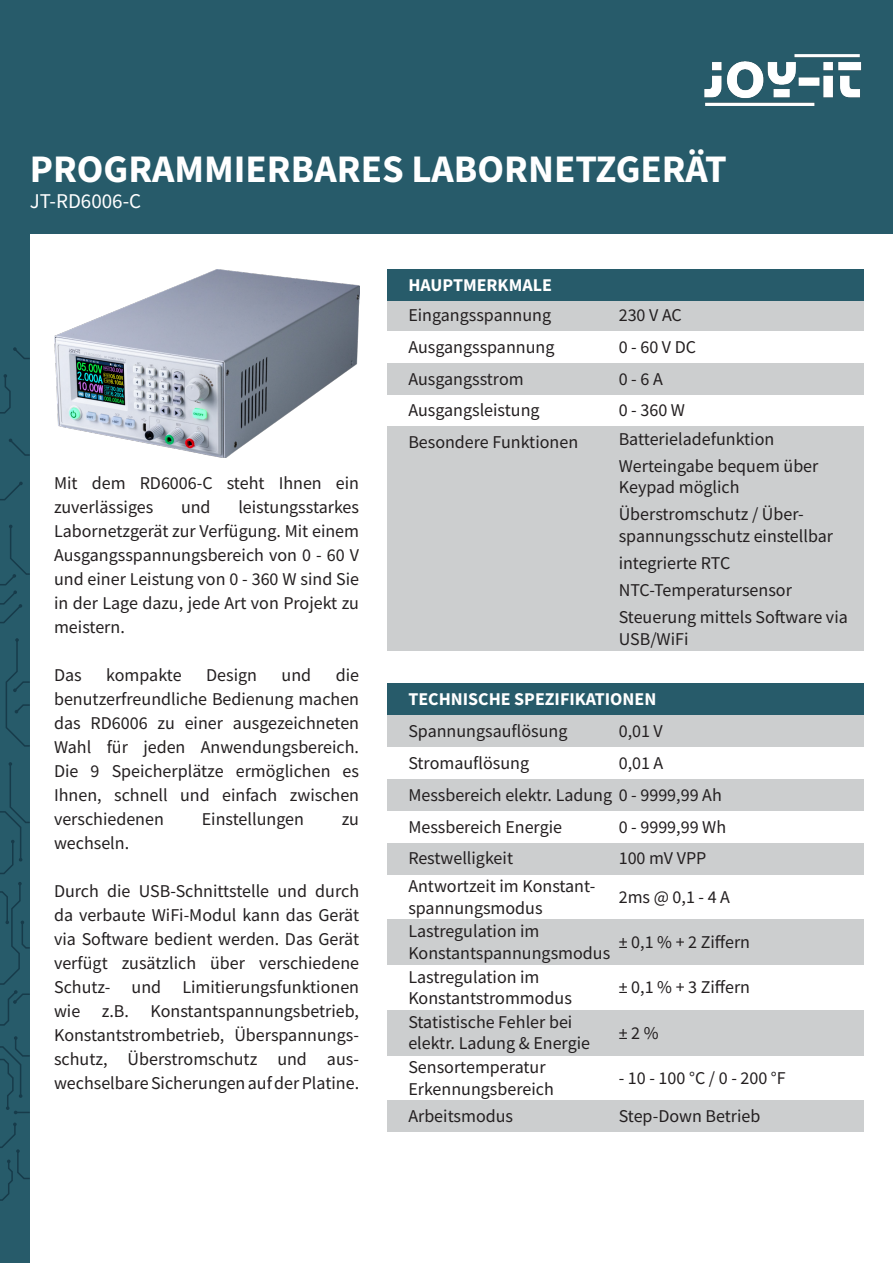
<style>
.page{position:relative;width:893px;height:1263px;background:#fff}
.page>*{position:absolute;margin:0;border:0;box-sizing:border-box;transform-origin:0 0}
.t1{font:700 39px "Source Sans Pro";color:#fff}
.t2{font:21px "Source Sans Pro";color:#fff}
.t3{font:18px/24px "Source Sans Pro";color:#231f20}
.t4{font:700 18px "Source Sans Pro";color:#fff}
</style>
<div class="page">
<div style="left:387px;top:300px;width:476px;height:31px;background:#cccecf"></div>
<div style="left:387px;top:363px;width:476px;height:32px;background:#cccecf"></div>
<div style="left:387px;top:426px;width:476px;height:225px;background:#cccecf"></div>
<div style="left:387px;top:779px;width:476px;height:32px;background:#cccecf"></div>
<div style="left:387px;top:715px;width:476px;height:32px;background:#cccecf"></div>
<div style="left:387px;top:842px;width:476px;height:32px;background:#cccecf"></div>
<div style="left:387px;top:1100px;width:476px;height:32px;background:#cccecf"></div>
<div style="left:387px;top:920px;width:476px;height:45px;background:#cccecf"></div>
<div style="left:387px;top:1010px;width:476px;height:45px;background:#cccecf"></div>
<div style="left:0;top:0;width:893px;height:234px;background:#275b6a"></div>
<img style="left:704px;top:54px;width:158px;height:52px">
<div style="left:0;top:208px;width:30px;height:1055px;background:#275b6a"></div>
<div style="left:387px;top:269px;width:476px;height:32px;background:#275b6a"></div>
<div style="left:387px;top:683px;width:476px;height:32px;background:#275b6a"></div>
<svg style="left:0;top:1122px;width:30px;height:79px"></svg>
<svg style="left:0;top:1036px;width:30px;height:78px"></svg>
<svg style="left:0;top:882px;width:30px;height:144px"></svg>
<svg style="left:0;top:762px;width:30px;height:112px"></svg>
<svg style="left:5px;top:638px;width:25px;height:109px"></svg>
<svg style="left:0;top:525px;width:30px;height:99px"></svg>
<svg style="left:0;top:482px;width:23px;height:19px"></svg>
<svg style="left:9px;top:438px;width:21px;height:18px"></svg>
<svg style="left:0;top:374px;width:11px;height:40px"></svg>
<svg style="left:13px;top:347px;width:17px;height:12px"></svg>
<img style="left:54px;top:269px;width:305px;height:188px">
<p class="t1" style="left:30px;top:143px;width:698px">PROGRAMMIERBARES LABORNETZGERÄT</p>
<p class="t2" style="left:30px;top:187px;width:113px">JT-RD6006-C</p>
<p class="t4" style="left:408px;top:273px;width:145px">HAUPTMERKMALE</p>
<p class="t3" style="left:408px;top:303px;width:144px">Eingangsspannung</p>
<p class="t3" style="left:619px;top:303px;width:65px">230 V AC</p>
<p class="t3" style="left:54px;top:471px;width:307px">Mit dem RD6006-C steht Ihnen ein zuverlässiges</p>
<p class="t3" style="left:54px;top:495px;width:307px;text-align:justify;text-indent:184px">leistungsstarkes Labornetzgerät zur Verfügung. Mit einem Ausgangsspannungsbereich von 0 - 60 V und einer Leistung von 0 - 360 W sind Sie in der Lage dazu, jede Art von Projekt zu meistern.</p>
<p class="t3" style="left:54px;top:663px;width:29px">Das</p>
<p class="t3" style="left:106px;top:663px;width:77px">kompakte</p>
<p class="t3" style="left:206px;top:663px;width:52px">Design</p>
<p class="t3" style="left:282px;top:663px;width:31px">und</p>
<p class="t3" style="left:181px;top:495px;width:31px">und</p>
<p class="t3" style="left:54px;top:663px;width:307px;text-align:justify;text-indent:282px">die benutzerfreundliche Bedienung machen das RD6006 zu einer ausgezeichneten Wahl für jeden Anwendungsbereich.<br>Die 9 Speicherplätze ermöglichen es Ihnen, schnell und einfach zwischen verschiedenen</p>
<p class="t3" style="left:202px;top:807px;width:104px">Einstellungen</p>
<p class="t3" style="left:342px;top:807px;width:19px">zu</p>
<p class="t3" style="left:54px;top:831px;width:77px">wechseln.</p>
<p class="t3" style="left:54px;top:879px;width:307px;text-align:justify">Durch die USB-Schnittstelle und durch da verbaute WiFi-Modul kann das Gerät via Software bedient werden. Das Gerät verfügt zusätzlich über verschiedene Schutz- und Limitierungsfunktionen wie z.B. Konstantspannungsbetrieb, Konstantstrombetrieb, Überspannungs&shy;schutz, Überstromschutz und aus&shy;wechselbare Sicherungen auf der Platine.</p>
<p class="t3" style="left:408px;top:334px;width:148px">Ausgangsspannung</p>
<p class="t3" style="left:619px;top:334px;width:79px">0 - 60 V DC</p>
<p class="t3" style="left:408px;top:366px;width:117px">Ausgangsstrom</p>
<p class="t3" style="left:619px;top:366px;width:46px">0 - 6 A</p>
<p class="t3" style="left:408px;top:398px;width:133px">Ausgangsleistung</p>
<p class="t3" style="left:619px;top:398px;width:68px">0 - 360 W</p>
<p class="t3" style="left:408px;top:430px;width:171px">Besondere Funktionen</p>
<p class="t3" style="left:619px;top:427px;width:157px">Batterieladefunktion</p>
<p class="t3" style="left:619px;top:455px;width:201px;line-height:21.6px">Werteingabe bequem über<br>Keypad möglich</p>
<p class="t3" style="left:619px;top:503px;width:216px;line-height:21.6px">Überstromschutz / Über&shy;spannungsschutz einstellbar</p>
<p class="t3" style="left:619px;top:551px;width:113px">integrierte RTC</p>
<p class="t3" style="left:619px;top:578px;width:175px">NTC-Temperatursensor</p>
<p class="t3" style="left:619px;top:606px;width:231px;line-height:21.6px">Steuerung mittels Software via<br>USB/WiFi</p>
<p class="t4" style="left:408px;top:687px;width:249px">TECHNISCHE SPEZIFIKATIONEN</p>
<p class="t3" style="left:408px;top:719px;width:161px">Spannungsauflösung</p>
<p class="t3" style="left:408px;top:751px;width:122px">Stromauflösung</p>
<p class="t3" style="left:619px;top:719px;width:46px">0,01 V</p>
<p class="t3" style="left:619px;top:751px;width:46px">0,01 A</p>
<p class="t3" style="left:408px;top:782px;width:315px">Messbereich elektr. Ladung 0 - 9999,99 Ah</p>
<p class="t3" style="left:408px;top:814px;width:155px">Messbereich Energie</p>
<p class="t3" style="left:408px;top:846px;width:106px">Restwelligkeit</p>
<p class="t3" style="left:408px;top:875px;width:189px;line-height:21.6px">Antwortzeit im Konstant&shy;spannungsmodus</p>
<p class="t3" style="left:408px;top:920px;width:203px;line-height:21.6px">Lastregulation im<br>Konstantspannungsmodus</p>
<p class="t3" style="left:408px;top:966px;width:165px;line-height:21.6px">Lastregulation im<br>Konstantstrommodus</p>
<p class="t3" style="left:408px;top:1011px;width:183px;line-height:21.6px">Statistische Fehler bei elektr. Ladung &amp; Energie</p>
<p class="t3" style="left:408px;top:1056px;width:147px;line-height:21.6px">Sensortemperatur<br>Erkennungsbereich</p>
<p class="t3" style="left:408px;top:1104px;width:106px">Arbeitsmodus</p>
<p class="t3" style="left:619px;top:814px;width:109px">0 - 9999,99 Wh</p>
<p class="t3" style="left:619px;top:846px;width:89px">100 mV VPP</p>
<p class="t3" style="left:619px;top:885px;width:113px">2ms @ 0,1 - 4 A</p>
<p class="t3" style="left:619px;top:930px;width:133px">± 0,1 % + 2 Ziffern</p>
<p class="t3" style="left:619px;top:975px;width:133px">± 0,1 % + 3 Ziffern</p>
<p class="t3" style="left:619px;top:1020px;width:41px">± 2 %</p>
<p class="t3" style="left:619px;top:1066px;width:169px">- 10 - 100 °C / 0 - 200 °F</p>
<p class="t3" style="left:619px;top:1104px;width:143px">Step-Down Betrieb</p>
</div>
